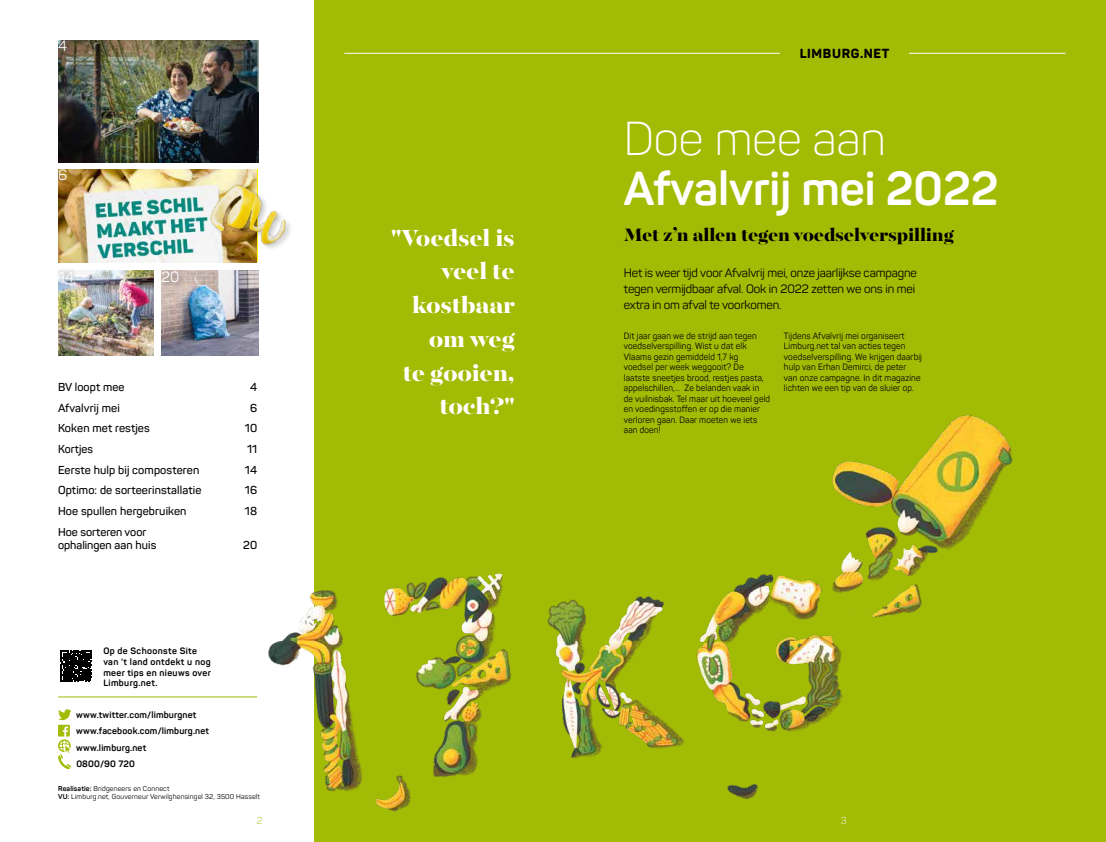
<style>
.page{position:relative;width:1106px;height:842px;background:#fff}
.page>*{position:absolute;margin:0;border:0;box-sizing:border-box;transform-origin:0 0}
.t1{font:700 47px "Panton";color:#fff}
.t2{font:300 47px "Panton";color:#fff}
.t3{font:800 25.9px/33.7px "Majesti Banner";letter-spacing:-.01em;color:#fff;text-align:right}
.t4{font:800 20px "Majesti Banner";letter-spacing:-.01em;color:#000}
.t5{font:14.7px "Panton";color:#fff}
.t6{font:800 13px "Panton";letter-spacing:.05em;color:#000}
.t7{font:12px/16px "Panton";letter-spacing:-.01em;color:#000}
.t8{font:600 11.4px "Panton";letter-spacing:.01em;color:#000}
.t9{font:600 11.3px/13px "Panton";color:#000}
.t10{font:300 10px "Panton";color:#a2bb04}
.t11{font:300 10px "Panton";color:#fff}
.t12{font:700 9.1px/16.4px "Panton";letter-spacing:.02em;color:#000}
.t13{font:700 9.1px/10.7px "Panton";letter-spacing:.04em;color:#000}
.t14{font:9px/10.5px "Panton";letter-spacing:.02em;color:#000;scale:.94 1}
.t15{font:7px/8px "Panton";letter-spacing:.02em;color:#000}
.s1{font-size:11.4px}
.s2{font-weight:700}
</style>
<div class="page">
<div style="left:314px;top:0;width:792px;height:842px;background:#a2bb04"></div>
<svg style="left:61px;top:651px;width:31px;height:31px"></svg>
<hr style="left:58px;top:697px;width:199px;height:1px;background:#a2bb04">
<img style="left:58px;top:271px;width:95px;height:85px">
<svg style="left:58px;top:709px;width:13px;height:60px"></svg>
<img style="left:58px;top:40px;width:200px;height:123px">
<img style="left:58px;top:169px;width:143px;height:93px">
<img style="left:162px;top:271px;width:96px;height:82px">
<div style="left:159px;top:268px;width:27px;height:21px;background:#000;opacity:.5"></div>
<div style="left:54px;top:266px;width:24px;height:21px;background:#000;opacity:.5"></div>
<img style="left:201px;top:159px;width:89px;height:104px">
<img style="left:152px;top:353px;width:861px;height:459px">
<hr style="left:344px;top:53px;width:435px;height:1px;background:#fff">
<hr style="left:909px;top:53px;width:156px;height:1px;background:#fff">
<h3 class="t5" style="left:58px;top:37px;width:10px">4</h3>
<h3 class="t5" style="left:58px;top:166px;width:11px">6</h3>
<h3 class="t5" style="left:58px;top:267px;width:17px">14</h3>
<h3 class="t5" style="left:162px;top:267px;width:19px">20</h3>
<p class="t8" style="left:58px;top:380px;width:68px">BV loopt mee</p>
<p class="t8" style="left:250px;top:380px;width:9px">4</p>
<p class="t8" style="left:58px;top:401px;width:63px">Afvalvrij mei</p>
<p class="t8" style="left:250px;top:401px;width:9px">6</p>
<p class="t8" style="left:58px;top:421px;width:93px">Koken met restjes</p>
<p class="t8" style="left:245px;top:421px;width:14px">10</p>
<p class="t8" style="left:58px;top:442px;width:36px">Kortjes</p>
<p class="t8" style="left:247px;top:442px;width:12px">11</p>
<p class="t8" style="left:58px;top:462px;width:143px">Eerste hulp bij composteren</p>
<p class="t8" style="left:245px;top:462px;width:14px">14</p>
<p class="t8" style="left:58px;top:483px;width:145px">Optimo: de sorteerinstallatie</p>
<p class="t8" style="left:245px;top:483px;width:14px">16</p>
<p class="t8" style="left:58px;top:503px;width:130px">Hoe spullen hergebruiken</p>
<p class="t8" style="left:245px;top:503px;width:14px">18</p>
<p class="t9" style="left:58px;top:526px;width:100px">Hoe sorteren voor ophalingen <span class="s1">aan huis</span></p>
<p class="t8" style="left:243px;top:538px;width:16px">20</p>
<p class="t13" style="left:103px;top:646px;width:109px">Op de Schoonste Site van ’t land ontdekt u nog meer tips en nieuws over<br>Limburg.net.</p>
<p class="t12" style="left:76px;top:706px;width:134px">www.twitter.com/limburgnet www.facebook.com/limburg.net www.limburg.net<br>0800/90 720</p>
<p class="t15" style="left:58px;top:785px;width:203px"><span class="s2">Realisatie:</span> Bridgeneers en Connect<br><span class="s2">VU:</span> Limburg.net, Gouverneur Verwilghensingel 32, 3500 Hasselt</p>
<h2 class="t3" style="left:391px;top:223px;width:126px">"Voedsel is veel te kostbaar om weg<br>te gooien, toch?"</h2>
<h3 class="t6" style="left:799px;top:45px;width:91px">LIMBURG.NET</h3>
<h1 class="t2" style="left:624px;top:110px;width:263px">Doe mee aan</h1>
<h1 class="t1" style="left:624px;top:159px;width:376px">Afvalvrij mei 2022</h1>
<h3 class="t4" style="left:624px;top:222px;width:331px">Met z’n allen tegen voedselverspilling</h3>
<h3 class="t7" style="left:624px;top:265px;width:294px">Het is weer tijd voor Afvalvrij mei, onze jaarlijkse campagne tegen vermijdbaar afval. Ook in 2022 zetten we ons in mei extra in om afval te voorkomen.</h3>
<p class="t14" style="left:624px;top:330px;width:157px">Dit jaar gaan we de strijd aan tegen voedselverspilling. Wist u dat elk<br>Vlaams gezin gemiddeld 1,7 kg<br>voedsel per week weggooit? De laatste sneetjes brood, restjes pasta, appelschillen,... Ze belanden vaak in de vuilnisbak. Tel maar uit hoeveel geld en voedingsstoffen er op die manier verloren gaan. Daar moeten we iets aan doen!</p>
<p class="t14" style="left:784px;top:330px;width:148px">Tijdens Afvalvrij mei organiseert Limburg.net tal van acties tegen voedselverspilling. We krijgen daarbij hulp van Erhan Demirci, de peter van onze campagne. In dit magazine lichten we een tip van de sluier op.</p>
<p class="t10" style="left:257px;top:814px;width:7px">2</p>
<p class="t11" style="left:840px;top:814px;width:7px">3</p>
</div>
